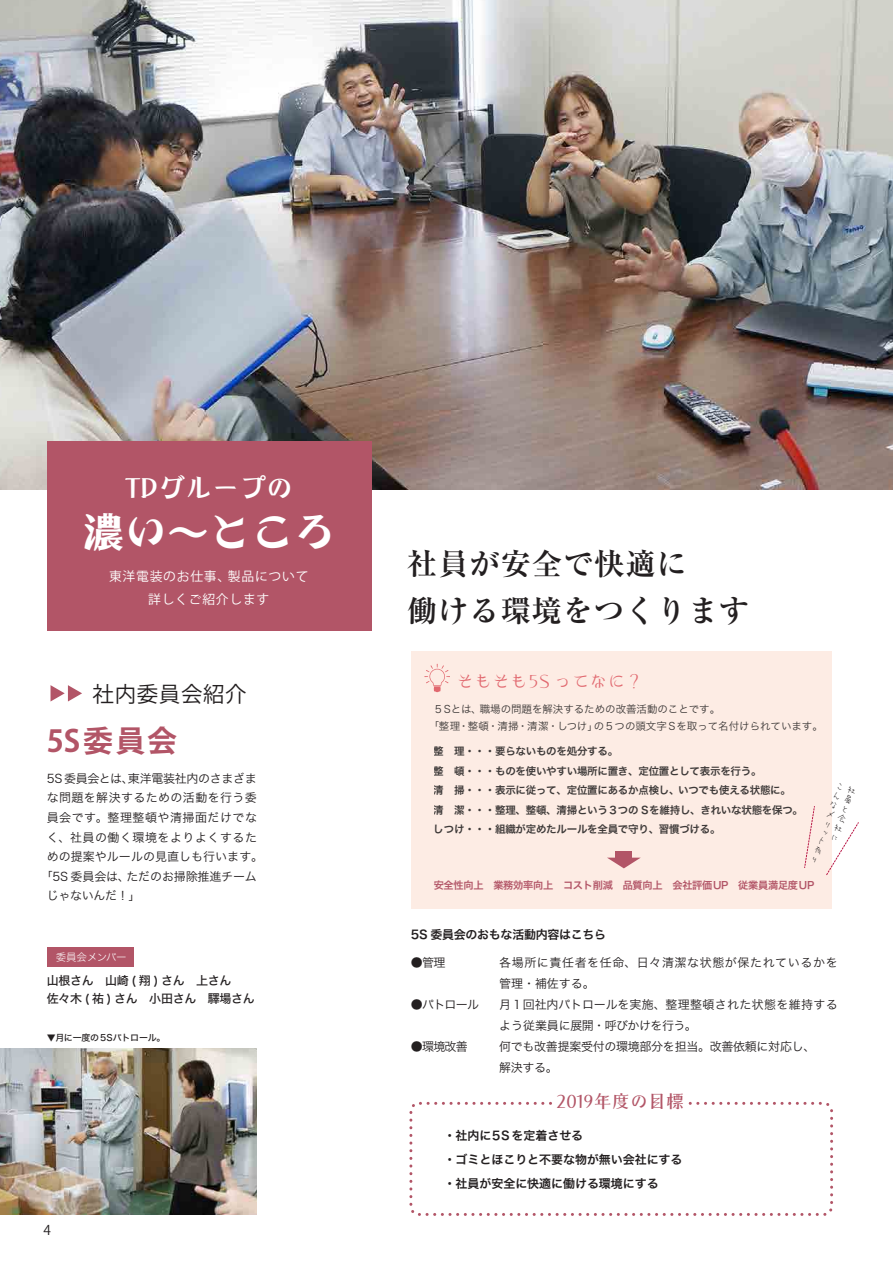
<style>
.page{position:relative;width:893px;height:1263px;background:#fff}
.page>*{position:absolute;margin:0;border:0;box-sizing:border-box;transform-origin:0 0}
.t1{font:800 42.15px "Suruga";color:#fff}
.t2{font:700 30px/47.5px "Ryumin Pro";letter-spacing:.04em;color:#231f20}
.t3{font:700 30px "Koz Go Pro";letter-spacing:.07em;color:#b25567}
.t4{font:700 27px "Suruga";color:#fff}
.t5{font:21.45px "Koz Go Pr 6 N";letter-spacing:.03em;color:#231f20}
.t6{font:300 18px "Suruga";color:#e1686f}
.t7{font:500 18px "Suruga";letter-spacing:.02em;color:#b25567}
.t8{font:13.5px "Koz Go Pro";color:#231f20}
.t9{font:12.75px/22.4px "Koz Go Pr 6 N";letter-spacing:.06em;color:#fff;text-align:center}
.t10{font:12px/21px "Hira Kaku Std N W3";letter-spacing:.005em;color:#231f20}
.t11{font:12px/24px "Hira Kaku Std N W6";letter-spacing:-.005em;color:#231f20}
.t12{font:12px/18px "Hira Kaku Std N W5";letter-spacing:-.025em;color:#231f20}
.t13{font:12px "Hira Kaku Std N W3";letter-spacing:.04em;color:#231f20}
.t14{font:12px "Hira Kaku Std N W3";letter-spacing:-.025em;color:#231f20}
.t15{font:12px "Hira Kaku Std N W3";letter-spacing:-.015em;color:#231f20}
.t16{font:12px "Hira Kaku Std N W6";letter-spacing:-.025em;color:#231f20}
.t17{font:12px "Hira Kaku Std N W3";letter-spacing:.03em;color:#231f20}
.t18{font:10.5px/19.5px "Hira Kaku Std N W6";letter-spacing:-.025em;color:#3e3e3f}
.t19{font:10.5px/16.5px "Hira Kaku Std N W3";letter-spacing:-.005em;color:#3e3e3f}
.t20{font:10.5px "Hira Kaku Std N W2";letter-spacing:-.025em;color:#fff}
.t21{font:10.2px "Hira Kaku Std N W6";letter-spacing:-.025em;color:#b25567}
.t22{font:10.05px/10.1px "Armed Lemon";color:#231f20;text-align:justify}
.t23{font:9px "Hira Kaku Std N W5";letter-spacing:-.025em;color:#231f20}
</style>
<div class="page">
<img style="left:0;top:0;width:893px;height:489px">
<div style="left:411px;top:652px;width:421px;height:257px;background:#fdece4"></div>
<div style="left:47px;top:441px;width:325px;height:190px;background:#b25567"></div>
<svg style="left:51px;top:685px;width:31px;height:16px"></svg>
<svg style="left:424px;top:664px;width:26px;height:28px"></svg>
<div style="left:616px;top:851px;width:16px;height:9px;background:#b25567"></div>
<svg style="left:607px;top:858px;width:33px;height:10px"></svg>
<img style="left:0;top:1048px;width:257px;height:166px">
<div style="left:47px;top:947px;width:87px;height:20px;background:#b25567"></div>
<div style="left:409px;top:1102px;width:424px;height:114px;border:3px dashed #b25567;border-radius:8px"></div>
<svg style="left:804px;top:806px;width:55px;height:69px"></svg>
<h3 class="t4" style="left:125px;top:474px;width:170px">TDグループの</h3>
<h1 class="t1" style="left:83px;top:511px;width:255px">濃い～ところ</h1>
<p class="t9" style="left:109px;top:566px;width:201px">東洋電装のお仕事、製品について詳しくご紹介します</p>
<h3 class="t5" style="left:93px;top:681px;width:156px">社内委員会紹介</h3>
<h2 class="t3" style="left:47px;top:721px;width:132px">5S委員会</h2>
<p class="t14" style="left:47px;top:769px;width:212px">5S 委員会とは、東洋電装社内のさまざま</p>
<p class="t17" style="left:47px;top:789px;width:212px">な問題を解決するための活動を行う委</p>
<p class="t13" style="left:47px;top:808px;width:212px">員会です。整理整頓や清掃面だけでな</p>
<p class="t13" style="left:47px;top:828px;width:212px">く、社員の働く環境をよりよくするた</p>
<p class="t10" style="left:47px;top:846px;width:218px">めの提案やルールの見直しも行います。</p>
<p class="t15" style="left:41px;top:867px;width:218px">「5S 委員会は、ただのお掃除推進チーム</p>
<p class="t10" style="left:47px;top:885px;width:95px">じゃないんだ！」</p>
<p class="t20" style="left:56px;top:949px;width:73px">委員会メンバー</p>
<p class="t12" style="left:47px;top:972px;width:210px">山根さん　山崎 ( 翔 ) さん　上さん　佐々木 ( 祐 ) さん　小田さん　驛場さん</p>
<p class="t23" style="left:47px;top:1030px;width:120px">▼月に一度の5Sパトロール。</p>
<p class="t8" style="left:44px;top:1221px;width:9px">4</p>
<h2 class="t2" style="left:407px;top:537px;width:343px">社員が安全で快適に<br>働ける環境をつくります</h2>
<h3 class="t6" style="left:456px;top:672px;width:189px">そもそも5S ってなに？</h3>
<p class="t19" style="left:428px;top:701px;width:396px;text-indent:5px">５Sとは、職場の問題を解決するための改善活動のことです。<br>「整理・整頓・清掃・清潔・しつけ」の５つの頭文字 Sを取って名付けられています。</p>
<p class="t18" style="left:434px;top:742px;width:371px">整　理・・・要らないものを処分する。<br>整　頓・・・ものを使いやすい場所に置き、定位置として表示を行う。<br>清　掃・・・表示に従って、定位置にあるか点検し、いつでも使える状態に。清　潔・・・整理、整頓、清掃という３つの Sを維持し、きれいな状態を保つ。しつけ・・・組織が定めたルールを全員で守り、習慣づける。</p>
<p class="t22" style="left:837px;top:780px;width:7px;rotate:19deg">こんなメ</p>
<p class="t22" style="left:848px;top:784px;width:7px;rotate:19deg">社員と会社に</p>
<p class="t21" style="left:434px;top:877px;width:382px">安全性向上　業務効率向上　コスト削減　品質向上　会社評価UP　従業員満足度UP</p>
<p class="t16" style="left:411px;top:925px;width:197px">5S 委員会のおもな活動内容はこちら</p>
<p class="t10" style="left:411px;top:952px;width:36px">●管理</p>
<p class="t10" style="left:411px;top:994px;width:70px">●パトロール</p>
<p class="t10" style="left:411px;top:1036px;width:58px">●環境改善</p>
<p class="t10" style="left:499px;top:952px;width:340px">各場所に責任者を任命、日々清潔な状態が保たれているかを管理・補佐する。<br>月１回社内パトロールを実施、整理整頓された状態を維持するよう従業員に展開・呼びかけを行う。<br>何でも改善提案受付の環境部分を担当。改善依頼に対応し、<br>解決する。</p>
<h3 class="t7" style="left:557px;top:1092px;width:128px">2019年度の目標</h3>
<p class="t11" style="left:444px;top:1124px;width:240px">・社内に５Sを定着させる<br>・ゴミとほこりと不要な物が無い会社にする・社員が安全に快適に働ける環境にする</p>
</div>
